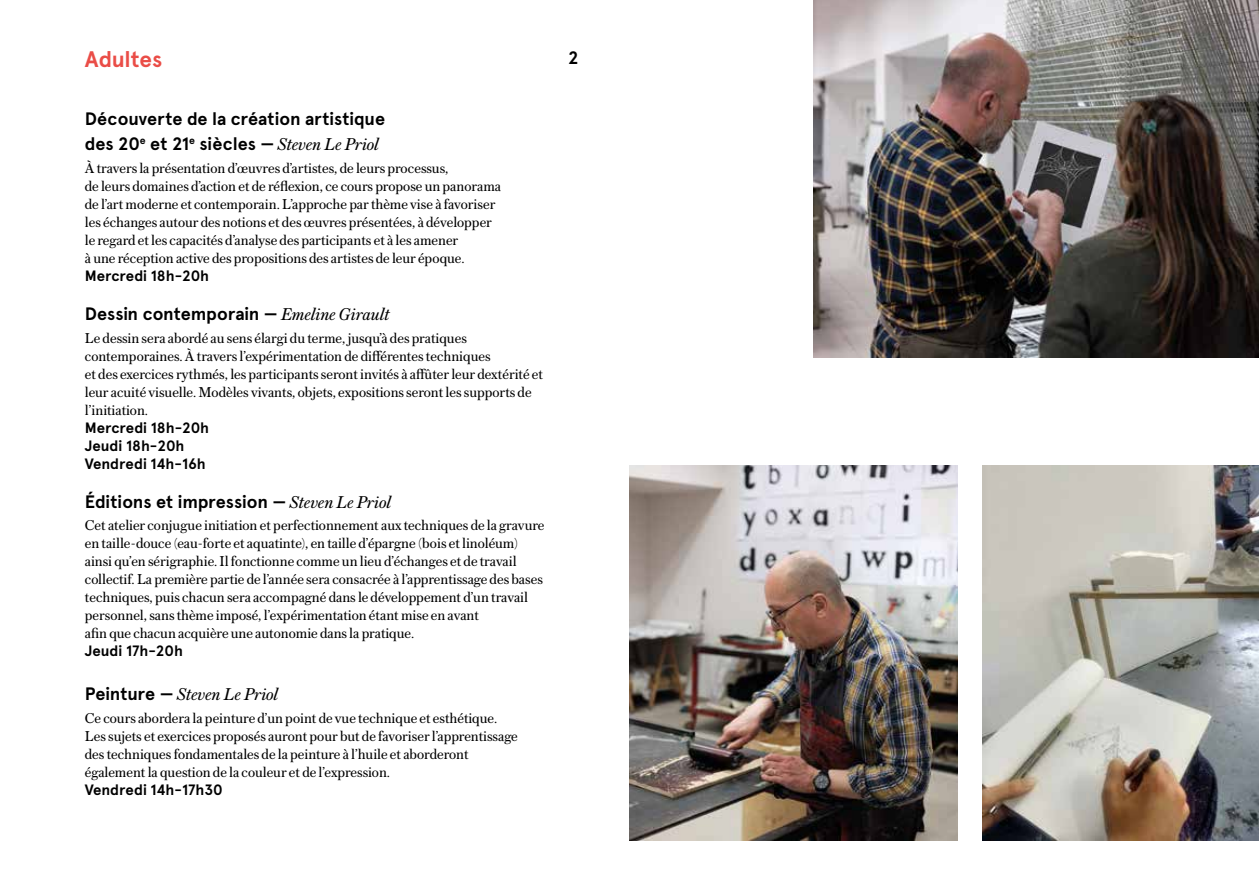
<style>
.page{position:relative;width:1259px;height:893px;background:#fff}
.page>*{position:absolute;margin:0;border:0;box-sizing:border-box;transform-origin:0 0}
.t1{font:700 22.5px "Apercu";color:#ea4d47}
.t2{font:700 18px/25.8px "Apercu";color:#000}
.t3{font:italic 18px "Austin Text";color:#000}
.t4{font:15px/18px "Austin Text";color:#000}
.t5{font:700 15px/18px "Apercu";letter-spacing:-.005em;color:#000}
.s1{font-family:"Austin Text";font-weight:400;font-style:italic}
.s2{font-family:"Apercu";font-weight:700;font-style:normal}
</style>
<div class="page">
<img style="left:813px;top:0;width:446px;height:357px">
<img style="left:629px;top:466px;width:328px;height:375px">
<img style="left:983px;top:466px;width:276px;height:375px">
<h1 class="t1" style="left:85px;top:46px;width:79px">Adultes</h1>
<p class="t2" style="left:85px;top:105px;width:302px">Découverte de la création artistique des 20<sup>e</sup> et 21<sup>e</sup> siècles — <span class="s1">Steven Le Priol</span></p>
<p class="t4" style="left:85px;top:158px;width:418px">À travers la présentation d’œuvres d’artistes, de leurs processus,<br>de leurs domaines d’action et de réflexion, ce cours propose un panorama de l’art moderne et contemporain. L’approche par thème vise à favoriser les échanges autour des notions et des œuvres présentées, à développer le regard et les capacités d’analyse des participants et à les amener<br>à une réception active des propositions des artistes de leur époque.</p>
<p class="t5" style="left:85px;top:267px;width:126px">Mercredi 18h-20h</p>
<p class="t2" style="left:85px;top:301px;width:306px">Dessin contemporain — <span class="s1">Emeline Girault</span></p>
<p class="t4" style="left:85px;top:328px;width:460px">Le dessin sera abordé au sens élargi du terme, jusqu’à des pratiques contemporaines. À travers l’expérimentation de différentes techniques<br>et des exercices rythmés, les participants seront invités à affûter leur dextérité et leur acuité visuelle. Modèles vivants, objets, expositions seront les supports de l’initiation.</p>
<p class="t5" style="left:85px;top:418px;width:126px">Mercredi 18h-20h<br>Jeudi 18h-20h<br>Vendredi 14h-16h</p>
<p class="t2" style="left:85px;top:489px;width:308px">Éditions et impression — <span class="s1">Steven Le Priol</span></p>
<p class="t4" style="left:85px;top:516px;width:461px">Cet atelier conjugue initiation et perfectionnement aux techniques de la gravure en taille-douce (eau-forte et aquatinte), en taille d’épargne (bois et linoléum) ainsi qu’en sérigraphie. Il fonctionne comme un lieu d’échanges et de travail collectif. La première partie de l’année sera consacrée à l’apprentissage des bases techniques, puis chacun sera accompagné dans le développement d’un travail personnel, sans thème imposé, l’expérimentation étant mise en avant<br>afin que chacun acquière une autonomie dans la pratique.</p>
<p class="t5" style="left:85px;top:642px;width:100px">Jeudi 17h-20h</p>
<p class="t3" style="left:85px;top:682px;width:195px"><span class="s2">Peinture —</span> Steven Le Priol</p>
<p class="t4" style="left:85px;top:708px;width:434px">Ce cours abordera la peinture d’un point de vue technique et esthétique.<br>Les sujets et exercices proposés auront pour but de favoriser l’apprentissage des techniques fondamentales de la peinture à l’huile et aborderont également la question de la couleur et de l’expression.</p>
<p class="t5" style="left:85px;top:780px;width:139px">Vendredi 14h-17h30</p>
<p class="t2" style="left:568px;top:45px;width:12px">2</p>
</div>
